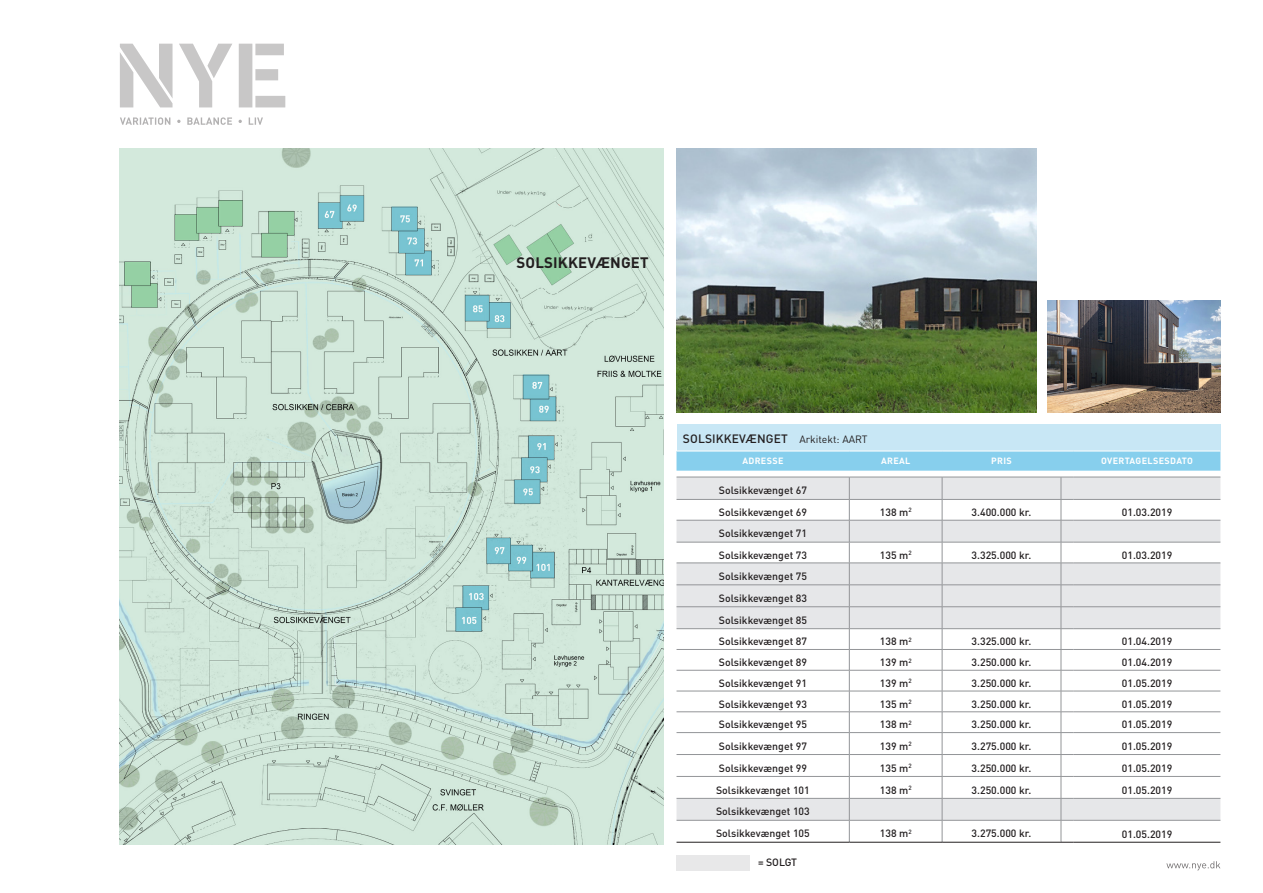
<style>
.page{position:relative;width:1263px;height:893px;background:#fff}
.page>*{position:absolute;margin:0;border:0;box-sizing:border-box;transform-origin:0 0}
.Indskudt_tekst_lille{font:700 15px "DIN Pro";letter-spacing:.01em;color:#231f20}
.Huse_-_overskrift{font:500 12px "DIN Pro";letter-spacing:.01em;color:#231f20}
.Tabeltekst{font:500 10.5px "DIN Pro";color:#231f20}
.Overskrift_tabel{font:700 9px "DIN Pro";letter-spacing:.04em;color:#fff}
.s1{font-weight:400;font-size:10.5px}
</style>
<div class="page">
<img style="left:120px;top:149px;width:544px;height:695px">
<svg style="left:120px;top:44px;width:165px;height:63px"></svg>
<svg style="left:120px;top:117px;width:143px;height:8px"></svg>
<svg style="left:1166px;top:861px;width:54px;height:9px"></svg>
<img style="left:1048px;top:300px;width:172px;height:113px">
<img style="left:676px;top:149px;width:360px;height:264px">
<div style="left:676px;top:425px;width:544px;height:26px;background:#c8e7f5"></div>
<svg style="left:676px;top:478px;width:544px;height:342px"></svg>
<hr style="left:676px;top:499px;width:173px;height:1px;background:#939598">
<hr style="left:849px;top:499px;width:93px;height:1px;background:#939598">
<hr style="left:942px;top:499px;width:119px;height:1px;background:#939598">
<hr style="left:1074px;top:499px;width:146px;height:1px;background:#939598">
<hr style="left:676px;top:520px;width:173px;height:1px;background:#939598">
<hr style="left:849px;top:520px;width:93px;height:1px;background:#939598">
<hr style="left:942px;top:520px;width:119px;height:1px;background:#939598">
<hr style="left:1074px;top:520px;width:146px;height:1px;background:#939598">
<hr style="left:676px;top:542px;width:173px;height:1px;background:#939598">
<hr style="left:849px;top:542px;width:93px;height:1px;background:#939598">
<hr style="left:942px;top:542px;width:119px;height:1px;background:#939598">
<hr style="left:1074px;top:542px;width:146px;height:1px;background:#939598">
<hr style="left:676px;top:585px;width:173px;height:1px;background:#939598">
<hr style="left:849px;top:585px;width:93px;height:1px;background:#939598">
<hr style="left:942px;top:585px;width:119px;height:1px;background:#939598">
<hr style="left:1074px;top:585px;width:146px;height:1px;background:#939598">
<hr style="left:676px;top:606px;width:173px;height:1px;background:#939598">
<hr style="left:849px;top:606px;width:93px;height:1px;background:#939598">
<hr style="left:942px;top:606px;width:119px;height:1px;background:#939598">
<hr style="left:1074px;top:606px;width:146px;height:1px;background:#939598">
<hr style="left:676px;top:628px;width:173px;height:1px;background:#939598">
<hr style="left:849px;top:628px;width:93px;height:1px;background:#939598">
<hr style="left:942px;top:628px;width:119px;height:1px;background:#939598">
<hr style="left:1074px;top:628px;width:146px;height:1px;background:#939598">
<svg style="left:849px;top:478px;width:1px;height:364px"></svg>
<svg style="left:942px;top:478px;width:1px;height:364px"></svg>
<hr style="left:676px;top:649px;width:173px;height:1px;background:#939598">
<hr style="left:849px;top:649px;width:93px;height:1px;background:#939598">
<hr style="left:942px;top:649px;width:119px;height:1px;background:#939598">
<hr style="left:1074px;top:649px;width:146px;height:1px;background:#939598">
<hr style="left:676px;top:842px;width:173px;height:1px;background:#231f20">
<hr style="left:849px;top:842px;width:93px;height:1px;background:#231f20">
<hr style="left:942px;top:842px;width:119px;height:1px;background:#231f20">
<hr style="left:1074px;top:842px;width:146px;height:1px;background:#231f20">
<hr style="left:676px;top:563px;width:173px;height:1px;background:#939598">
<hr style="left:849px;top:563px;width:93px;height:1px;background:#939598">
<hr style="left:942px;top:563px;width:119px;height:1px;background:#939598">
<hr style="left:1074px;top:563px;width:146px;height:1px;background:#939598">
<hr style="left:676px;top:670px;width:173px;height:1px;background:#939598">
<hr style="left:849px;top:670px;width:93px;height:1px;background:#939598">
<hr style="left:942px;top:670px;width:119px;height:1px;background:#939598">
<hr style="left:1074px;top:670px;width:146px;height:1px;background:#939598">
<hr style="left:676px;top:691px;width:173px;height:1px;background:#939598">
<hr style="left:849px;top:691px;width:93px;height:1px;background:#939598">
<hr style="left:942px;top:691px;width:119px;height:1px;background:#939598">
<hr style="left:1074px;top:691px;width:146px;height:1px;background:#939598">
<hr style="left:676px;top:711px;width:173px;height:1px;background:#939598">
<hr style="left:849px;top:711px;width:93px;height:1px;background:#939598">
<hr style="left:942px;top:711px;width:119px;height:1px;background:#939598">
<hr style="left:1074px;top:711px;width:146px;height:1px;background:#939598">
<hr style="left:676px;top:477px;width:173px;height:1px;background:#939598">
<hr style="left:849px;top:477px;width:93px;height:1px;background:#939598">
<hr style="left:942px;top:477px;width:119px;height:1px;background:#939598">
<hr style="left:1074px;top:477px;width:146px;height:1px;background:#939598">
<svg style="left:676px;top:451px;width:544px;height:20px;background:#8bd0ed"></svg>
<hr style="left:1074px;top:451px;width:146px;height:1px;background:#fff">
<hr style="left:676px;top:732px;width:173px;height:1px;background:#939598">
<hr style="left:849px;top:732px;width:93px;height:1px;background:#939598">
<hr style="left:942px;top:732px;width:119px;height:1px;background:#939598">
<hr style="left:1074px;top:732px;width:146px;height:1px;background:#939598">
<hr style="left:676px;top:754px;width:173px;height:1px;background:#939598">
<hr style="left:849px;top:754px;width:93px;height:1px;background:#939598">
<hr style="left:942px;top:754px;width:119px;height:1px;background:#939598">
<hr style="left:1074px;top:754px;width:146px;height:1px;background:#939598">
<hr style="left:676px;top:776px;width:173px;height:1px;background:#939598">
<hr style="left:849px;top:776px;width:93px;height:1px;background:#939598">
<hr style="left:942px;top:776px;width:119px;height:1px;background:#939598">
<hr style="left:1074px;top:776px;width:146px;height:1px;background:#939598">
<hr style="left:676px;top:798px;width:173px;height:1px;background:#939598">
<hr style="left:849px;top:798px;width:93px;height:1px;background:#939598">
<hr style="left:942px;top:798px;width:119px;height:1px;background:#939598">
<hr style="left:1074px;top:798px;width:146px;height:1px;background:#939598">
<hr style="left:676px;top:820px;width:173px;height:1px;background:#939598">
<hr style="left:849px;top:820px;width:93px;height:1px;background:#939598">
<hr style="left:942px;top:820px;width:119px;height:1px;background:#939598">
<svg style="left:1061px;top:477px;width:13px;height:366px"></svg>
<hr style="left:1074px;top:820px;width:146px;height:1px;background:#939598">
<div style="left:676px;top:855px;width:74px;height:16px;background:#e8e8e9"></div>
<p class="Indskudt_tekst_lille" style="left:517px;top:250px;width:134px">SOLSIKKEVÆNGET</p>
<p class="Huse_-_overskrift" style="left:683px;top:428px;width:186px">SOLSIKKEVÆNGET <span class="s1">Arkitekt: AART</span></p>
<p class="Overskrift_tabel" style="left:742px;top:453px;width:43px">ADRESSE</p>
<p class="Overskrift_tabel" style="left:881px;top:453px;width:31px">AREAL</p>
<p class="Overskrift_tabel" style="left:991px;top:453px;width:22px">PRIS</p>
<p class="Overskrift_tabel" style="left:1101px;top:453px;width:93px">OVERTAGELSESDATO</p>
<p class="Tabeltekst" style="left:719px;top:482px;width:90px">Solsikkevænget 67</p>
<p class="Tabeltekst" style="left:719px;top:504px;width:90px">Solsikkevænget 69</p>
<p class="Tabeltekst" style="left:880px;top:504px;width:33px">138 m<sup>2</sup></p>
<p class="Tabeltekst" style="left:971px;top:504px;width:61px">3.400.000 kr.</p>
<p class="Tabeltekst" style="left:1122px;top:504px;width:52px">01.03.2019</p>
<p class="Tabeltekst" style="left:719px;top:525px;width:90px">Solsikkevænget 71</p>
<p class="Tabeltekst" style="left:719px;top:546px;width:90px">Solsikkevænget 73</p>
<p class="Tabeltekst" style="left:880px;top:546px;width:33px">135 m<sup>2</sup></p>
<p class="Tabeltekst" style="left:971px;top:546px;width:61px">3.325.000 kr.</p>
<p class="Tabeltekst" style="left:1122px;top:546px;width:52px">01.03.2019</p>
<p class="Tabeltekst" style="left:719px;top:568px;width:90px">Solsikkevænget 75</p>
<p class="Tabeltekst" style="left:719px;top:590px;width:90px">Solsikkevænget 83</p>
<p class="Tabeltekst" style="left:719px;top:612px;width:90px">Solsikkevænget 85</p>
<p class="Tabeltekst" style="left:719px;top:633px;width:90px">Solsikkevænget 87</p>
<p class="Tabeltekst" style="left:880px;top:633px;width:33px">138 m<sup>2</sup></p>
<p class="Tabeltekst" style="left:971px;top:633px;width:61px">3.325.000 kr.</p>
<p class="Tabeltekst" style="left:1122px;top:633px;width:52px">01.04.2019</p>
<p class="Tabeltekst" style="left:719px;top:654px;width:90px">Solsikkevænget 89</p>
<p class="Tabeltekst" style="left:880px;top:654px;width:33px">139 m<sup>2</sup></p>
<p class="Tabeltekst" style="left:971px;top:654px;width:61px">3.250.000 kr.</p>
<p class="Tabeltekst" style="left:1122px;top:654px;width:52px">01.04.2019</p>
<p class="Tabeltekst" style="left:719px;top:674px;width:90px">Solsikkevænget 91</p>
<p class="Tabeltekst" style="left:880px;top:674px;width:33px">139 m<sup>2</sup></p>
<p class="Tabeltekst" style="left:971px;top:674px;width:61px">3.250.000 kr.</p>
<p class="Tabeltekst" style="left:1122px;top:674px;width:52px">01.05.2019</p>
<p class="Tabeltekst" style="left:719px;top:695px;width:90px">Solsikkevænget 93</p>
<p class="Tabeltekst" style="left:880px;top:695px;width:33px">135 m<sup>2</sup></p>
<p class="Tabeltekst" style="left:971px;top:695px;width:61px">3.250.000 kr.</p>
<p class="Tabeltekst" style="left:1122px;top:695px;width:52px">01.05.2019</p>
<p class="Tabeltekst" style="left:719px;top:716px;width:90px">Solsikkevænget 95</p>
<p class="Tabeltekst" style="left:880px;top:716px;width:33px">138 m<sup>2</sup></p>
<p class="Tabeltekst" style="left:971px;top:716px;width:61px">3.250.000 kr.</p>
<p class="Tabeltekst" style="left:1122px;top:716px;width:52px">01.05.2019</p>
<p class="Tabeltekst" style="left:719px;top:737px;width:90px">Solsikkevænget 97</p>
<p class="Tabeltekst" style="left:880px;top:737px;width:33px">139 m<sup>2</sup></p>
<p class="Tabeltekst" style="left:971px;top:737px;width:61px">3.275.000 kr.</p>
<p class="Tabeltekst" style="left:1122px;top:738px;width:52px">01.05.2019</p>
<p class="Tabeltekst" style="left:719px;top:759px;width:90px">Solsikkevænget 99</p>
<p class="Tabeltekst" style="left:880px;top:759px;width:33px">135 m<sup>2</sup></p>
<p class="Tabeltekst" style="left:971px;top:759px;width:61px">3.250.000 kr.</p>
<p class="Tabeltekst" style="left:1122px;top:760px;width:52px">01.05.2019</p>
<p class="Tabeltekst" style="left:716px;top:781px;width:95px">Solsikkevænget 101</p>
<p class="Tabeltekst" style="left:880px;top:781px;width:33px">138 m<sup>2</sup></p>
<p class="Tabeltekst" style="left:971px;top:781px;width:61px">3.250.000 kr.</p>
<p class="Tabeltekst" style="left:1122px;top:782px;width:52px">01.05.2019</p>
<p class="Tabeltekst" style="left:716px;top:803px;width:95px">Solsikkevænget 103</p>
<p class="Tabeltekst" style="left:716px;top:825px;width:95px">Solsikkevænget 105</p>
<p class="Tabeltekst" style="left:880px;top:825px;width:33px">138 m<sup>2</sup></p>
<p class="Tabeltekst" style="left:971px;top:825px;width:61px">3.275.000 kr.</p>
<p class="Tabeltekst" style="left:1122px;top:826px;width:52px">01.05.2019</p>
<p class="Tabeltekst" style="left:758px;top:854px;width:41px">= SOLGT</p>
</div>
